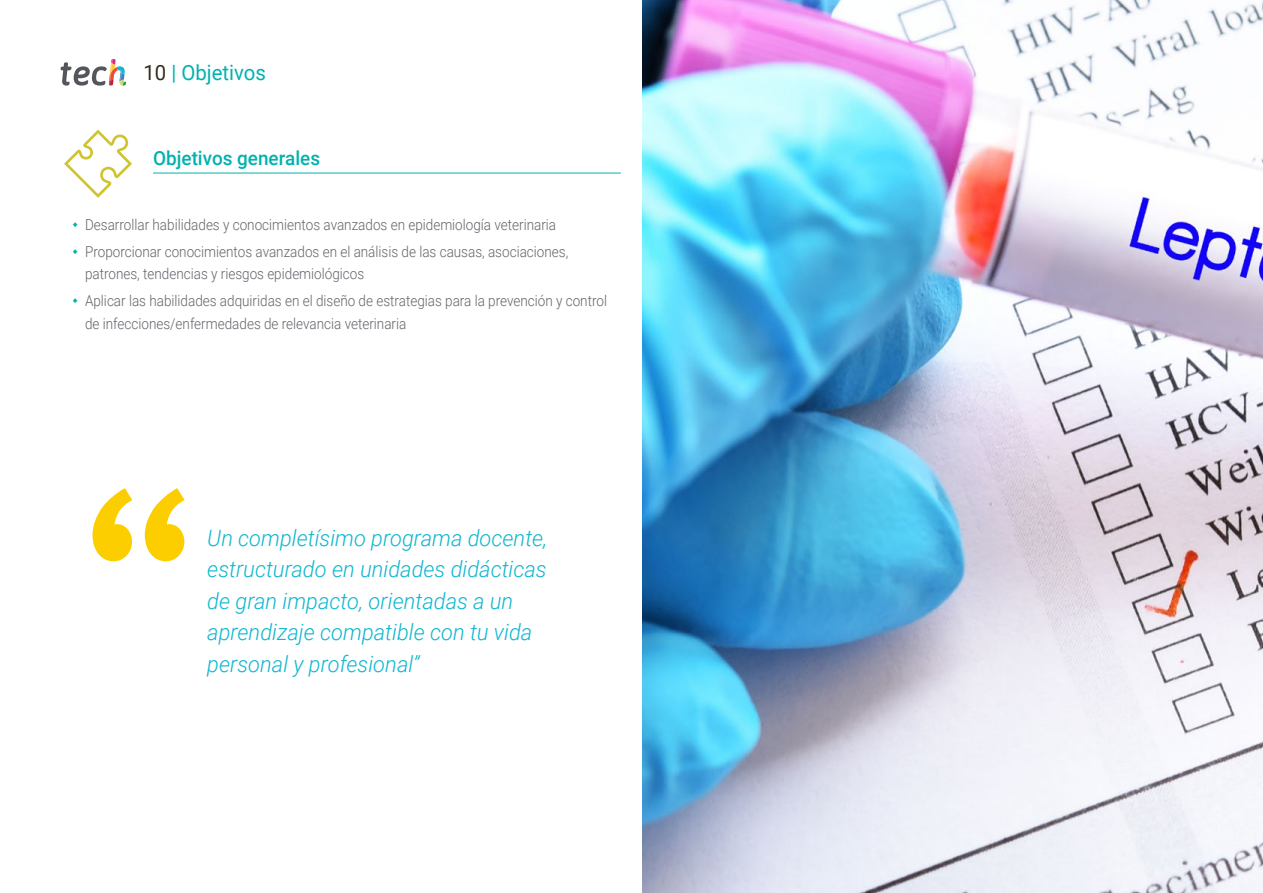
<style>
.page{position:relative;width:1263px;height:893px;background:#fff}
.page>*{position:absolute;margin:0;border:0;box-sizing:border-box;transform-origin:0 0}
.t1{font:italic 300 22.5px/31.5px "Roboto";color:#0fb6cf}
.t2{font:21px "Roboto";color:#00b2af}
.t3{font:500 19.5px "Roboto";color:#00b2af}
.t4{font:300 15px/26.7px "Roboto";color:#61646a;scale:.9 1}
.s1{color:#312e20}
</style>
<div class="page">
<hr style="left:153px;top:173px;width:468px;height:1px;background:#00b2af">
<svg style="left:64px;top:130px;width:68px;height:68px"></svg>
<img style="left:642px;top:0;width:621px;height:893px">
<svg style="left:61px;top:59px;width:65px;height:27px"></svg>
<svg style="left:92px;top:488px;width:93px;height:73px"></svg>
<h2 class="t2" style="left:144px;top:57px;width:124px"><span class="s1">10</span> | Objetivos</h2>
<h3 class="t3" style="left:153px;top:144px;width:169px">Objetivos generales</h3>
<p class="t4" style="left:85px;top:211px;width:538px">Desarrollar habilidades y conocimientos avanzados en epidemiología veterinaria<br>Proporcionar conocimientos avanzados en el análisis de las causas, asociaciones,</p>
<p class="t4" style="left:85px;top:260px;width:581px">patrones, tendencias y riesgos epidemiológicos<br>Aplicar las habilidades adquiridas en el diseño de estrategias para la prevención y control</p>
<p class="t4" style="left:85px;top:309px;width:359px">de infecciones/enfermedades de relevancia veterinaria</p>
<h1 class="t1" style="left:207px;top:521px;width:342px">Un completísimo programa docente, estructurado en unidades didácticas de gran impacto, orientadas a un aprendizaje compatible con tu vida personal y profesional”</h1>
</div>
